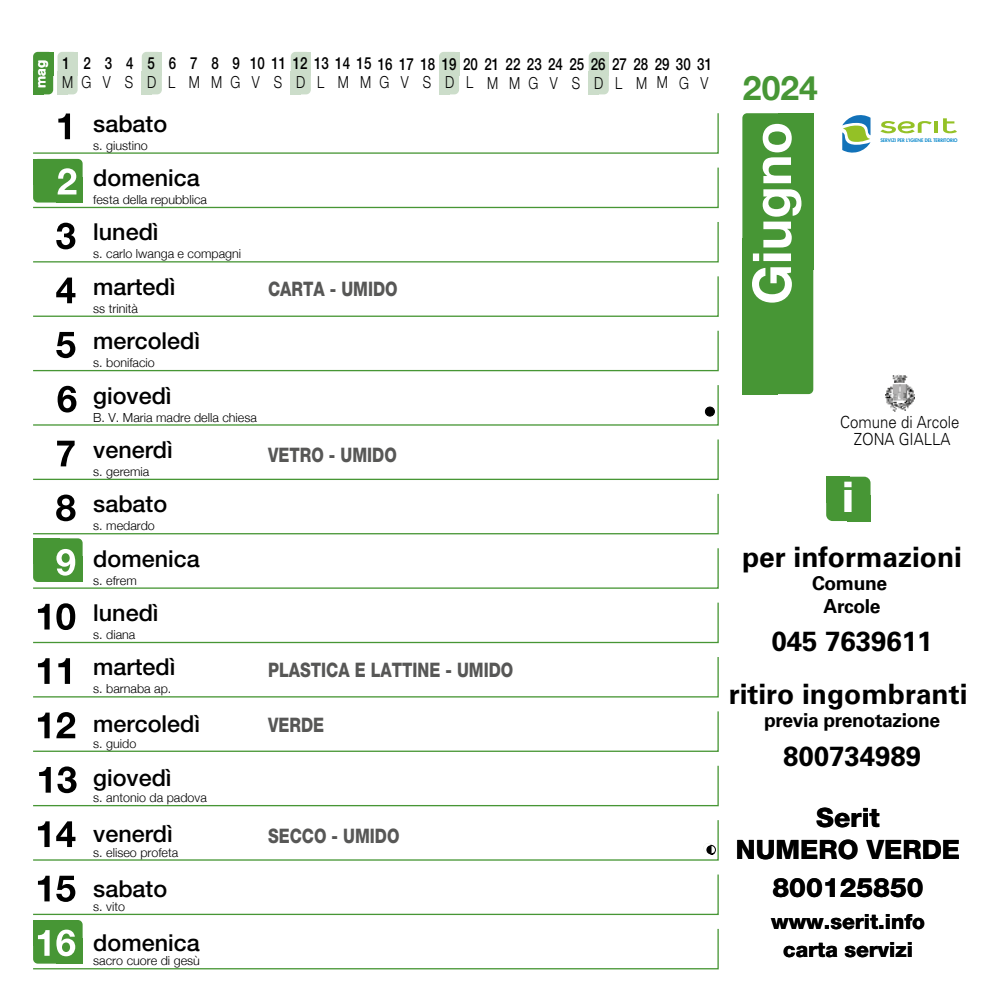
<style>
.page{position:relative;width:993px;height:993px;background:#fff}
.page>*{position:absolute;margin:0;border:0;box-sizing:border-box;transform-origin:0 0}
.t1{font:700 53.38px "Helvetica Neue LT Std";color:#fff}
.t2{font:800 42.35px "Helvetica Neue LT Std";color:#fff}
.t3{font:700 33.6px "Helvetica Neue";color:#479635}
.t4{font:700 28px "Univers LT Std";color:#000}
.t5{font:700 27.65px "Univers LT Std";color:#000}
.t6{font:800 26.6px/32px "Helvetica Neue LT Std";color:#000;text-align:center}
.t7{font:500 23.28px "Helvetica Neue LT Std";color:#000}
.t8{font:800 21px/28px "Helvetica Neue LT Std";color:#000;text-align:center}
.t9{font:800 19.95px "Helvetica Neue LT Std";color:#575756;scale:.8 1}
.t10{font:700 19.25px/23.1px "Univers LT Std";letter-spacing:-.02em;color:#000;text-align:center}
.t11{font:500 16.62px "Helvetica Neue LT Std";color:#000;scale:.8 1}
.t12{font:300 16.62px "Helvetica Neue LT Std";color:#000;scale:.8 1}
.t13{font:300 16.62px/17.5px "Univers LT Std";color:#000;text-align:center;scale:.9 1}
.t14{font:700 13.3px "Helvetica Neue LT Std";color:#fff}
.t15{font:300 12.42px "Helvetica Neue";color:#000}
.t16{font:800 4.73px "Futura Std";color:#108bcc}
</style>
<div class="page">
<div style="left:825px;top:476px;width:45px;height:45px;background:#479635;border-radius:6px"></div>
<div style="left:825px;top:476px;width:24px;height:26px;background:#479635"></div>
<div style="left:846px;top:495px;width:24px;height:26px;background:#479635"></div>
<div style="left:57px;top:52px;width:21px;height:42px;background:#ccddca;border-radius:5px"></div>
<div style="left:57px;top:71px;width:11px;height:23px;background:#ccddca"></div>
<div style="left:68px;top:52px;width:10px;height:23px;background:#ccddca"></div>
<div style="left:142px;top:52px;width:20px;height:42px;background:#ccddca;border-radius:5px"></div>
<div style="left:142px;top:71px;width:10px;height:23px;background:#ccddca"></div>
<div style="left:152px;top:52px;width:10px;height:23px;background:#ccddca"></div>
<div style="left:290px;top:52px;width:21px;height:42px;background:#ccddca;border-radius:5px"></div>
<div style="left:290px;top:71px;width:11px;height:23px;background:#ccddca"></div>
<div style="left:301px;top:52px;width:10px;height:23px;background:#ccddca"></div>
<div style="left:439px;top:52px;width:20px;height:42px;background:#ccddca;border-radius:5px"></div>
<div style="left:439px;top:71px;width:10px;height:23px;background:#ccddca"></div>
<div style="left:449px;top:52px;width:10px;height:23px;background:#ccddca"></div>
<div style="left:588px;top:52px;width:20px;height:42px;background:#ccddca;border-radius:5px"></div>
<div style="left:588px;top:71px;width:10px;height:23px;background:#ccddca"></div>
<div style="left:598px;top:52px;width:10px;height:23px;background:#ccddca"></div>
<div style="left:33px;top:159px;width:50px;height:43px;background:#479635;border-radius:5px"></div>
<div style="left:33px;top:159px;width:26px;height:25px;background:#479635"></div>
<div style="left:33px;top:538px;width:50px;height:43px;background:#479635;border-radius:5px"></div>
<div style="left:33px;top:538px;width:26px;height:25px;background:#479635"></div>
<div style="left:33px;top:919px;width:50px;height:44px;background:#479635;border-radius:5px"></div>
<div style="left:33px;top:919px;width:26px;height:26px;background:#479635"></div>
<svg style="left:33px;top:765px;width:686px;height:41px"></svg>
<svg style="left:33px;top:385px;width:686px;height:41px"></svg>
<svg style="left:33px;top:166px;width:686px;height:43px"></svg>
<div style="left:33px;top:52px;width:20px;height:42px;background:#479635;border-radius:5px"></div>
<div style="left:33px;top:71px;width:10px;height:23px;background:#479635"></div>
<div style="left:43px;top:52px;width:10px;height:23px;background:#479635"></div>
<div style="left:742px;top:113px;width:71px;height:281px;background:#479635;border-radius:5px"></div>
<div style="left:742px;top:238px;width:35px;height:156px;background:#479635"></div>
<div style="left:777px;top:113px;width:36px;height:156px;background:#479635"></div>
<svg style="left:33px;top:927px;width:686px;height:42px"></svg>
<svg style="left:33px;top:874px;width:686px;height:41px"></svg>
<svg style="left:33px;top:711px;width:686px;height:41px"></svg>
<svg style="left:33px;top:657px;width:686px;height:41px"></svg>
<svg style="left:33px;top:113px;width:686px;height:41px"></svg>
<svg style="left:33px;top:602px;width:686px;height:41px"></svg>
<svg style="left:33px;top:546px;width:686px;height:43px"></svg>
<svg style="left:33px;top:493px;width:686px;height:42px"></svg>
<svg style="left:33px;top:439px;width:686px;height:41px"></svg>
<svg style="left:33px;top:330px;width:686px;height:42px"></svg>
<svg style="left:33px;top:276px;width:686px;height:41px"></svg>
<svg style="left:33px;top:222px;width:686px;height:41px"></svg>
<div style="left:705px;top:407px;width:9px;height:9px;background:#000;border-radius:50%"></div>
<div style="left:705px;top:406px;width:9px;height:10px;border:1px solid #000;border-radius:50%"></div>
<svg style="left:33px;top:820px;width:686px;height:41px"></svg>
<img style="left:885px;top:374px;width:28px;height:37px">
<svg style="left:880px;top:118px;width:76px;height:16px"></svg>
<svg style="left:842px;top:115px;width:28px;height:38px"></svg>
<p class="t14" style="left:33px;top:88px;width:29px;rotate:-90deg">mag</p>
<h3 class="t11" style="left:62px;top:53px;width:64px">123</h3>
<h3 class="t12" style="left:62px;top:72px;width:15px">M</h3>
<h3 class="t12" style="left:82px;top:72px;width:14px">G</h3>
<h3 class="t12" style="left:103px;top:72px;width:11px">V</h3>
<h3 class="t11" style="left:126px;top:53px;width:11px">4</h3>
<h3 class="t12" style="left:125px;top:72px;width:12px">S</h3>
<h3 class="t11" style="left:147px;top:53px;width:11px">5</h3>
<h3 class="t12" style="left:147px;top:72px;width:13px">D</h3>
<h3 class="t11" style="left:169px;top:53px;width:11px">6</h3>
<h3 class="t12" style="left:168px;top:72px;width:10px">L</h3>
<h3 class="t11" style="left:190px;top:54px;width:11px">7</h3>
<h3 class="t12" style="left:189px;top:72px;width:15px">M</h3>
<h3 class="t11" style="left:211px;top:54px;width:11px">8</h3>
<h3 class="t11" style="left:232px;top:54px;width:11px">9</h3>
<h3 class="t11" style="left:250px;top:54px;width:578px">10 11 12 13 14 15 16 17 18 19 20 21 22 23 24 25 26 27 28 29 30 31</h3>
<h3 class="t12" style="left:656px;top:72px;width:15px">M</h3>
<h3 class="t3" style="left:742px;top:67px;width:76px">2024</h3>
<h3 class="t12" style="left:211px;top:72px;width:15px">M</h3>
<h3 class="t12" style="left:230px;top:72px;width:14px">G</h3>
<h3 class="t12" style="left:252px;top:72px;width:11px">V</h3>
<h3 class="t12" style="left:274px;top:72px;width:12px">S</h3>
<h3 class="t12" style="left:296px;top:72px;width:13px">D</h3>
<h3 class="t12" style="left:317px;top:72px;width:10px">L</h3>
<h3 class="t12" style="left:338px;top:72px;width:15px">M</h3>
<h3 class="t12" style="left:360px;top:72px;width:15px">M</h3>
<h3 class="t12" style="left:379px;top:72px;width:14px">G</h3>
<h3 class="t12" style="left:401px;top:72px;width:11px">V</h3>
<h3 class="t12" style="left:422px;top:72px;width:12px">S</h3>
<h3 class="t12" style="left:445px;top:72px;width:13px">D</h3>
<h3 class="t12" style="left:466px;top:72px;width:10px">L</h3>
<h3 class="t12" style="left:487px;top:72px;width:15px">M</h3>
<h3 class="t12" style="left:509px;top:72px;width:15px">M</h3>
<h3 class="t12" style="left:528px;top:72px;width:14px">G</h3>
<h3 class="t12" style="left:678px;top:72px;width:14px">G</h3>
<h3 class="t12" style="left:571px;top:72px;width:12px">S</h3>
<h3 class="t12" style="left:594px;top:72px;width:13px">D</h3>
<h3 class="t12" style="left:615px;top:72px;width:10px">L</h3>
<h3 class="t12" style="left:635px;top:72px;width:15px">M</h3>
<h3 class="t12" style="left:549px;top:72px;width:11px">V</h3>
<h3 class="t12" style="left:700px;top:72px;width:11px">V</h3>
<h3 class="t7" style="left:93px;top:109px;width:75px">sabato</h3>
<h3 class="t7" style="left:93px;top:164px;width:108px">domenica</h3>
<h3 class="t7" style="left:93px;top:218px;width:67px">lunedì</h3>
<h3 class="t7" style="left:93px;top:272px;width:84px">martedì</h3>
<h3 class="t7" style="left:93px;top:327px;width:108px">mercoledì</h3>
<h3 class="t7" style="left:93px;top:381px;width:80px">giovedì</h3>
<h3 class="t7" style="left:93px;top:435px;width:81px">venerdì</h3>
<h3 class="t7" style="left:93px;top:490px;width:75px">sabato</h3>
<h3 class="t7" style="left:93px;top:544px;width:108px">domenica</h3>
<h3 class="t7" style="left:93px;top:598px;width:67px">lunedì</h3>
<h3 class="t7" style="left:93px;top:653px;width:84px">martedì</h3>
<h3 class="t7" style="left:93px;top:709px;width:108px">mercoledì</h3>
<h3 class="t7" style="left:93px;top:764px;width:80px">giovedì</h3>
<h3 class="t7" style="left:93px;top:820px;width:81px">venerdì</h3>
<h3 class="t7" style="left:93px;top:874px;width:75px">sabato</h3>
<h3 class="t7" style="left:93px;top:928px;width:108px">domenica</h3>
<p class="t15" style="left:93px;top:137px;width:56px">s. giustino</p>
<p class="t15" style="left:93px;top:192px;width:115px">festa della repubblica</p>
<p class="t15" style="left:93px;top:246px;width:149px">s. carlo lwanga e compagni</p>
<p class="t15" style="left:93px;top:300px;width:46px">ss trinità</p>
<p class="t15" style="left:93px;top:355px;width:63px">s. bonifacio</p>
<p class="t15" style="left:93px;top:409px;width:165px">B. V. Maria madre della chiesa</p>
<p class="t15" style="left:93px;top:463px;width:58px">s. geremia</p>
<p class="t15" style="left:93px;top:518px;width:63px">s. medardo</p>
<p class="t15" style="left:93px;top:572px;width:45px">s. efrem</p>
<p class="t15" style="left:93px;top:626px;width:44px">s. diana</p>
<p class="t15" style="left:93px;top:681px;width:80px">s. barnaba ap.</p>
<p class="t15" style="left:93px;top:735px;width:45px">s. guido</p>
<p class="t15" style="left:93px;top:789px;width:115px">s. antonio da padova</p>
<p class="t15" style="left:93px;top:844px;width:86px">s. eliseo profeta</p>
<p class="t15" style="left:93px;top:898px;width:33px">s. vito</p>
<p class="t15" style="left:93px;top:952px;width:108px">sacro cuore di gesù</p>
<h3 class="t9" style="left:268px;top:277px;width:163px">CARTA - UMIDO</h3>
<h3 class="t9" style="left:268px;top:442px;width:162px">VETRO - UMIDO</h3>
<h3 class="t9" style="left:268px;top:657px;width:308px">PLASTICA E LATTINE - UMIDO</h3>
<h3 class="t9" style="left:268px;top:713px;width:71px">VERDE</h3>
<h3 class="t9" style="left:268px;top:824px;width:166px">SECCO - UMIDO</h3>
<h1 class="t1" style="left:738px;top:304px;width:184px;rotate:-90deg">Giugno</h1>
<p class="t16" style="left:880px;top:137px;width:79px">SERVIZI PER L’IGIENE DEL TERRITORIO</p>
<h3 class="t13" style="left:839px;top:413px;width:134px">Comune di Arcole<br>ZONA GIALLA</h3>
<h2 class="t2" style="left:841px;top:471px;width:14px">i</h2>
<h3 class="t4" style="left:741px;top:540px;width:221px">per informazioni</h3>
<h3 class="t10" style="left:811px;top:571px;width:77px">Comune<br>Arcole</h3>
<h3 class="t5" style="left:771px;top:625px;width:162px">045 7639611</h3>
<h3 class="t4" style="left:728px;top:677px;width:240px">ritiro ingombranti</h3>
<h3 class="t10" style="left:763px;top:708px;width:178px">previa prenotazione</h3>
<h3 class="t5" style="left:782px;top:739px;width:139px">800734989</h3>
<h3 class="t6" style="left:735px;top:800px;width:226px">Serit<br>NUMERO VERDE</h3>
<h3 class="t6" style="left:772px;top:871px;width:153px">800125850</h3>
<h3 class="t8" style="left:771px;top:906px;width:155px">www.serit.info carta servizi</h3>
</div>
